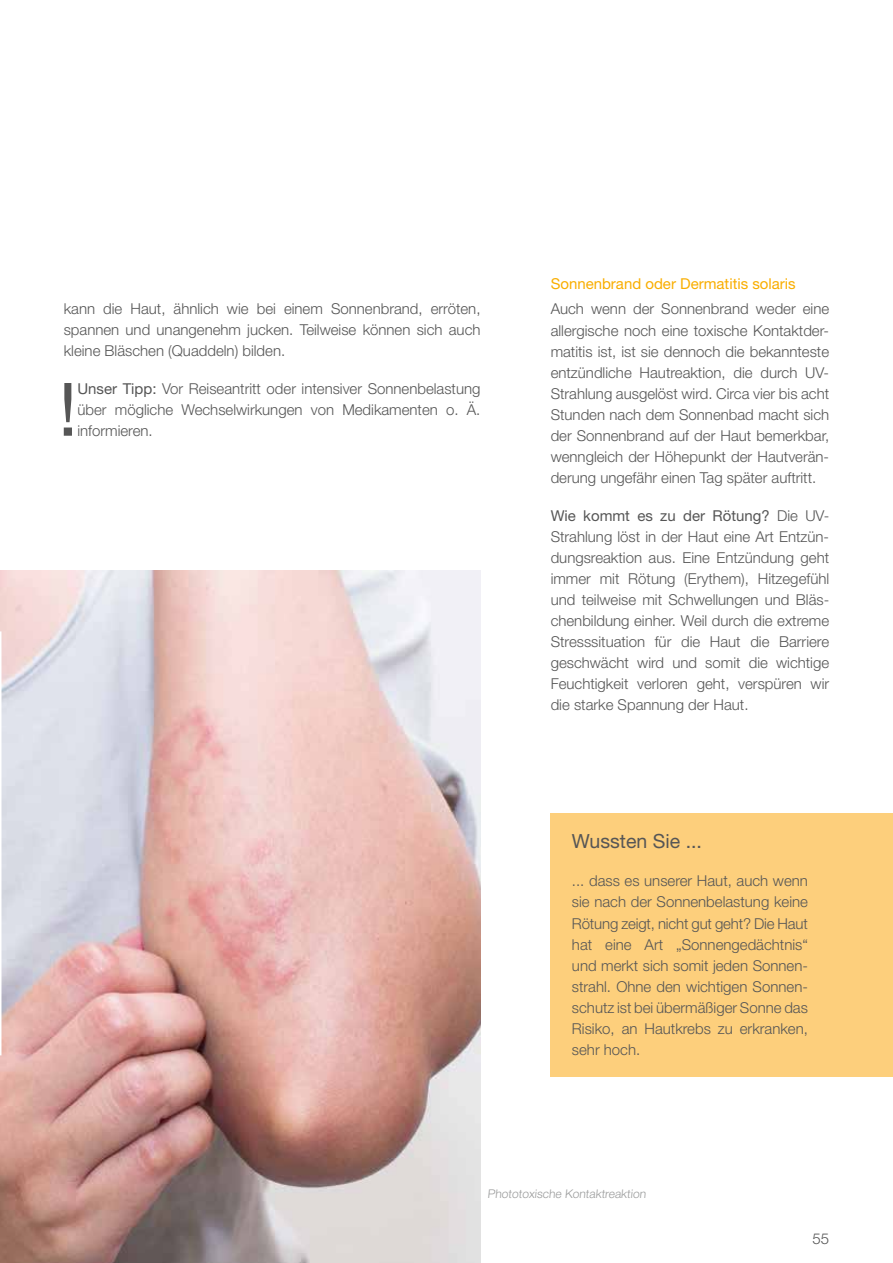
<style>
.page{position:relative;width:893px;height:1263px;background:#fff}
.page>*{position:absolute;margin:0;border:0;box-sizing:border-box;transform-origin:0 0}
.t1{font:73.8px "Helvetica Neue LT Pro";color:#565656}
.t2{font:19.5px "Helvetica Neue LT Pro";color:#565656}
.t3{font:300 15px/21px "Helvetica Neue LT Pro";color:#565656;text-align:justify}
.t4{font:15px "Helvetica Neue LT Pro";color:#f9ae00}
.t5{font:300 12px "Helvetica Neue LT Pro";color:#9c9d9d}
.s1{font-weight:400}
</style>
<div class="page">
<div style="left:759px;top:813px;width:134px;height:264px;background:#fdcf7c"></div>
<img style="left:0;top:570px;width:480px;height:693px">
<svg style="left:0;top:631px;width:2px;height:424px"></svg>
<div style="left:551px;top:813px;width:278px;height:264px;background:#fdcf7c"></div>
<p class="t3" style="left:64px;top:298px;width:418px">kann die Haut, ähnlich wie bei einem Sonnenbrand, erröten, spannen und unangenehm jucken. Teilweise können sich auch kleine Bläschen (Quaddeln) bilden.</p>
<h1 class="t1" style="left:58px;top:364px;width:21px">!</h1>
<p class="t3" style="left:77px;top:378px;width:405px"><span class="s1">Unser Tipp:</span> Vor Reiseantritt oder intensiver Sonnenbelastung über mögliche Wechselwirkungen von Medikamenten o. Ä. informieren.</p>
<p class="t4" style="left:551px;top:275px;width:247px">Sonnenbrand oder Dermatitis solaris</p>
<p class="t3" style="left:551px;top:298px;width:280px">Auch wenn der Sonnenbrand weder eine allergische noch eine toxische Kontaktder&shy;matitis ist, ist sie dennoch die bekannteste entzündliche Hautreaktion, die durch UV-Strahlung ausgelöst wird. Circa vier bis acht Stunden nach dem Sonnenbad macht sich der Sonnenbrand auf der Haut bemerkbar, wenngleich der Höhepunkt der Hautverän&shy;derung ungefähr einen Tag später auftritt.</p>
<p class="t3" style="left:551px;top:504px;width:280px"><span class="s1">Wie kommt es zu der Rötung?</span> Die UV-Strahlung löst in der Haut eine Art Entzün&shy;dungsreaktion aus. Eine Entzündung geht immer mit Rötung (Erythem), Hitzegefühl und teilweise mit Schwellungen und Bläs&shy;chenbildung einher. Weil durch die extreme Stresssituation für die Haut die Barriere geschwächt wird und somit die wichtige Feuchtigkeit verloren geht, verspüren wir die starke Spannung der Haut.</p>
<h2 class="t2" style="left:572px;top:829px;width:132px">Wussten Sie ...</h2>
<p class="t3" style="left:572px;top:870px;width:238px">... dass es unserer Haut, auch wenn sie nach der Sonnenbelastung keine Rötung zeigt, nicht gut geht? Die Haut hat eine Art „Sonnengedächtnis“ und merkt sich somit jeden Sonnen&shy;strahl. Ohne den wichtigen Sonnen&shy;schutz ist bei übermäßiger Sonne das Risiko, an Hautkrebs zu erkranken, sehr hoch.</p>
<p class="t5" style="left:488px;top:1186px;width:161px">Phototoxische Kontaktreaktion</p>
<p class="t3" style="left:812px;top:1228px;width:18px">55</p>
</div>
